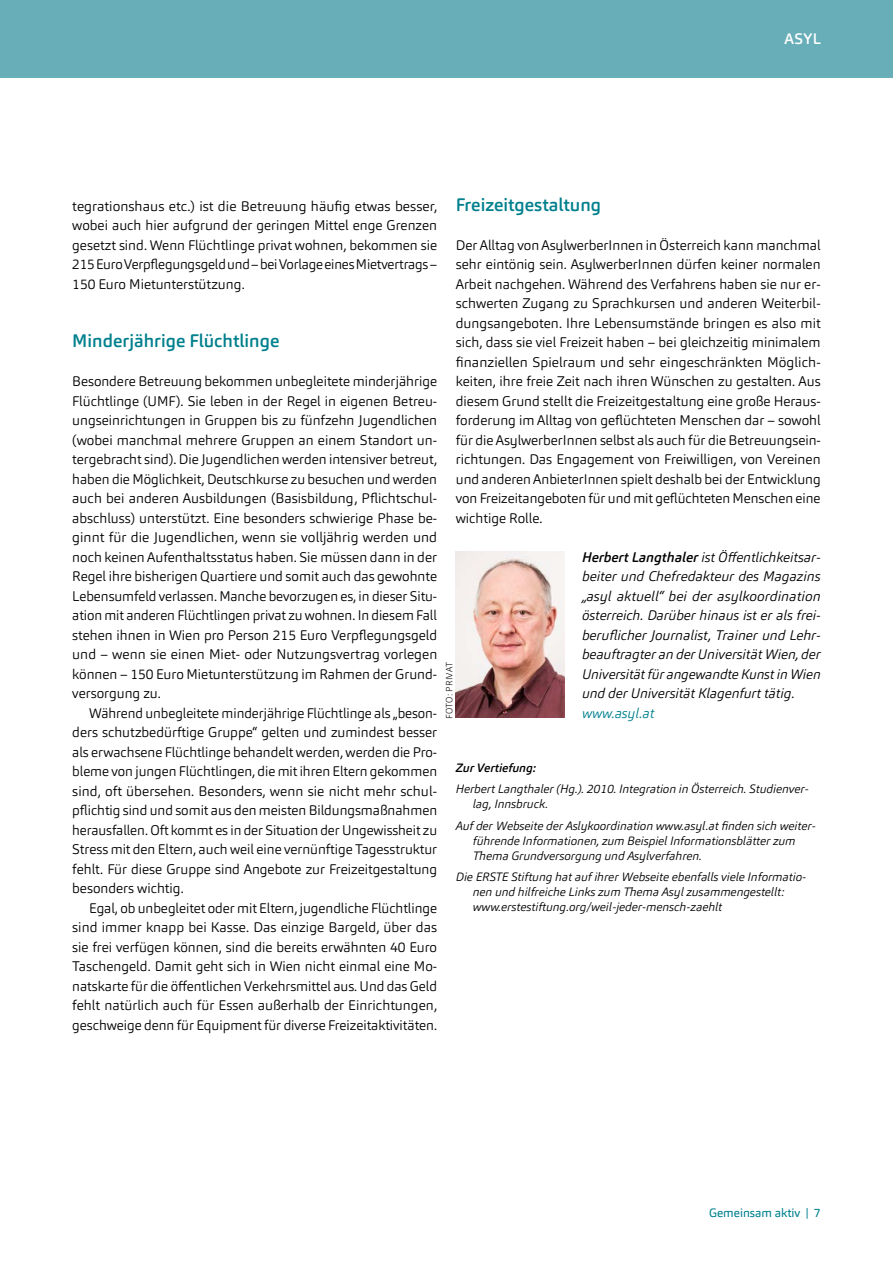
<style>
.page{position:relative;width:893px;height:1263px;background:#fff}
.page>*{position:absolute;margin:0;border:0;box-sizing:border-box;transform-origin:0 0}
.Zwischentitel_01{font:500 18px "Carnas";color:#00808d}
.Kopfzeile{font:500 15px "Carnas";color:#fff}
.Fliesstext__1__Ze{font:300 13.8px/19.5px "Carnas";color:#000;text-align:justify}
.Fliesstext{font:300 13.8px/19.5px "Carnas";color:#000;text-align:justify}
.AutorIN{font:italic 300 13.8px/19.5px "Carnas";color:#000;text-align:justify}
.AutorIN-2{font:italic 300 13.8px "Carnas";color:#00808d}
.Literatur{font:italic 300 12px/15px "Carnas";color:#000}
.t1{font:12px "Carnas";color:#00808d}
.Literatur-2{font:italic 500 12px "Carnas";color:#000}
.Fotocredit{font:200 9px "Carnas";letter-spacing:.02em;color:#000}
.s1{font-weight:500}
</style>
<div class="page">
<div style="left:1px;top:0;width:892px;height:78px;background:#68aeb8"></div>
<svg style="left:0;top:0;width:1px;height:78px"></svg>
<img style="left:456px;top:552px;width:109px;height:166px">
<p class="Kopfzeile" style="left:784px;top:29px;width:38px">ASYL</p>
<p class="Fliesstext" style="left:72px;top:196px;width:366px">tegrationshaus etc.) ist die Betreuung häufig etwas besser, wobei auch hier aufgrund der geringen Mittel enge Grenzen gesetzt sind. Wenn Flüchtlinge privat wohnen, bekommen sie 215EuroVerpflegungsgeldund–beiVorlageeinesMietvertrags– 150 Euro Mietunterstützung.</p>
<p class="Zwischentitel_01" style="left:72px;top:330px;width:209px">Minderjährige Flüchtlinge</p>
<p class="Fliesstext__1__Ze" style="left:72px;top:372px;width:367px">Besondere Betreuung bekommen unbegleitete minderjährige Flüchtlinge (UMF). Sie leben in der Regel in eigenen Betreu&shy;ungseinrichtungen in Gruppen bis zu fünfzehn Jugendlichen (wobei manchmal mehrere Gruppen an einem Standort un&shy;tergebracht sind). Die Jugendlichen werden intensiver betreut, haben die Möglichkeit, Deutschkurse zu besuchen und werden auch bei anderen Ausbildungen (Basisbildung, Pflichtschul&shy;abschluss) unterstützt. Eine besonders schwierige Phase be&shy;ginnt für die Jugendlichen, wenn sie volljährig werden und noch keinen Aufenthaltsstatus haben. Sie müssen dann in der Regel ihre bisherigen Quartiere und somit auch das gewohnte Lebensumfeld verlassen. Manche bevorzugen es, in dieser Situ&shy;ation mit anderen Flüchtlingen privat zu wohnen. In diesem Fall stehen ihnen in Wien pro Person 215 Euro Verpflegungsgeld und – wenn sie einen Miet- oder Nutzungsvertrag vorlegen können – 150 Euro Mietunterstützung im Rahmen der Grund&shy;versorgung zu.</p>
<p class="Fliesstext" style="left:72px;top:703px;width:366px;text-indent:17px">Während unbegleitete minderjährige Flüchtlinge als „beson&shy;ders schutzbedürftige Gruppe“ gelten und zumindest besser als erwachsene Flüchtlinge behandelt werden, werden die Pro&shy;bleme von jungen Flüchtlingen, die mit ihren Eltern gekommen sind, oft übersehen. Besonders, wenn sie nicht mehr schul&shy;pflichtig sind und somit aus den meisten Bildungsmaßnahmen herausfallen. Oft kommt es in der Situation der Ungewissheit zu Stress mit den Eltern, auch weil eine vernünftige Tagesstruktur fehlt. Für diese Gruppe sind Angebote zur Freizeitgestaltung besonders wichtig.</p>
<p class="Fliesstext" style="left:72px;top:898px;width:366px;text-indent:17px">Egal, ob unbegleitet oder mit Eltern, jugendliche Flüchtlinge sind immer knapp bei Kasse. Das einzige Bargeld, über das sie frei verfügen können, sind die bereits erwähnten 40 Euro Taschengeld. Damit geht sich in Wien nicht einmal eine Mo&shy;natskarte für die öffentlichen Verkehrsmittel aus. Und das Geld fehlt natürlich auch für Essen außerhalb der Einrichtungen, geschweige denn für Equipment für diverse Freizeitaktivitäten.</p>
<p class="Zwischentitel_01" style="left:456px;top:193px;width:147px">Freizeitgestaltung</p>
<p class="Fliesstext__1__Ze" style="left:456px;top:235px;width:366px">Der Alltag von AsylwerberInnen in Österreich kann manchmal sehr eintönig sein. AsylwerberInnen dürfen keiner normalen Arbeit nachgehen. Während des Verfahrens haben sie nur er&shy;schwerten Zugang zu Sprachkursen und anderen Weiterbil&shy;dungsangeboten. Ihre Lebensumstände bringen es also mit sich, dass sie viel Freizeit haben – bei gleichzeitig minimalem finanziellen Spielraum und sehr eingeschränkten Möglich&shy;keiten, ihre freie Zeit nach ihren Wünschen zu gestalten. Aus diesem Grund stellt die Freizeitgestaltung eine große Heraus&shy;forderung im Alltag von geflüchteten Menschen dar – sowohl für die AsylwerberInnen selbst als auch für die Betreuungsein&shy;richtungen. Das Engagement von Freiwilligen, von Vereinen und anderen AnbieterInnen spielt deshalb bei der Entwicklung von Freizeitangeboten für und mit geflüchteten Menschen eine wichtige Rolle.</p>
<p class="AutorIN" style="left:582px;top:547px;width:240px"><span class="s1">Herbert Langthaler</span> ist Öffentlichkeitsar&shy;beiter und Chefredakteur des Magazins „asyl aktuell“ bei der asylkoordination österreich. Darüber hinaus ist er als frei&shy;beruflicher Journalist, Trainer und Lehr&shy;beauftragter an der Universität Wien, der Universität für angewandte Kunst in Wien und der Universität Klagenfurt tätig.</p>
<p class="AutorIN-2" style="left:582px;top:704px;width:74px">www.asyl.at</p>
<p class="Fotocredit" style="left:444px;top:719px;width:58px;rotate:-90deg">FOTO: PRIVAT</p>
<p class="Literatur-2" style="left:456px;top:760px;width:82px">Zur Vertiefung:</p>
<p class="Literatur" style="left:473px;top:781px;width:337px;text-indent:-17px">Herbert Langthaler (Hg.). 2010. Integration in Österreich. Studienver&shy;lag, Innsbruck.</p>
<p class="Literatur" style="left:473px;top:818px;width:343px;text-indent:-17px">Auf der Webseite der Aslykoordination www.asyl.at finden sich weiter&shy;führende Informationen, zum Beispiel Informationsblätter zum<br>Thema Grundversorgung und Asylverfahren.</p>
<p class="Literatur" style="left:473px;top:869px;width:335px;text-indent:-17px">Die ERSTE Stiftung hat auf ihrer Webseite ebenfalls viele Informatio&shy;nen und hilfreiche Links zum Thema Asyl zusammengestellt: www.erstestiftung.org/weil-jeder-mensch-zaehlt</p>
<p class="t1" style="left:709px;top:1206px;width:113px">Gemeinsam aktiv | 7</p>
</div>
